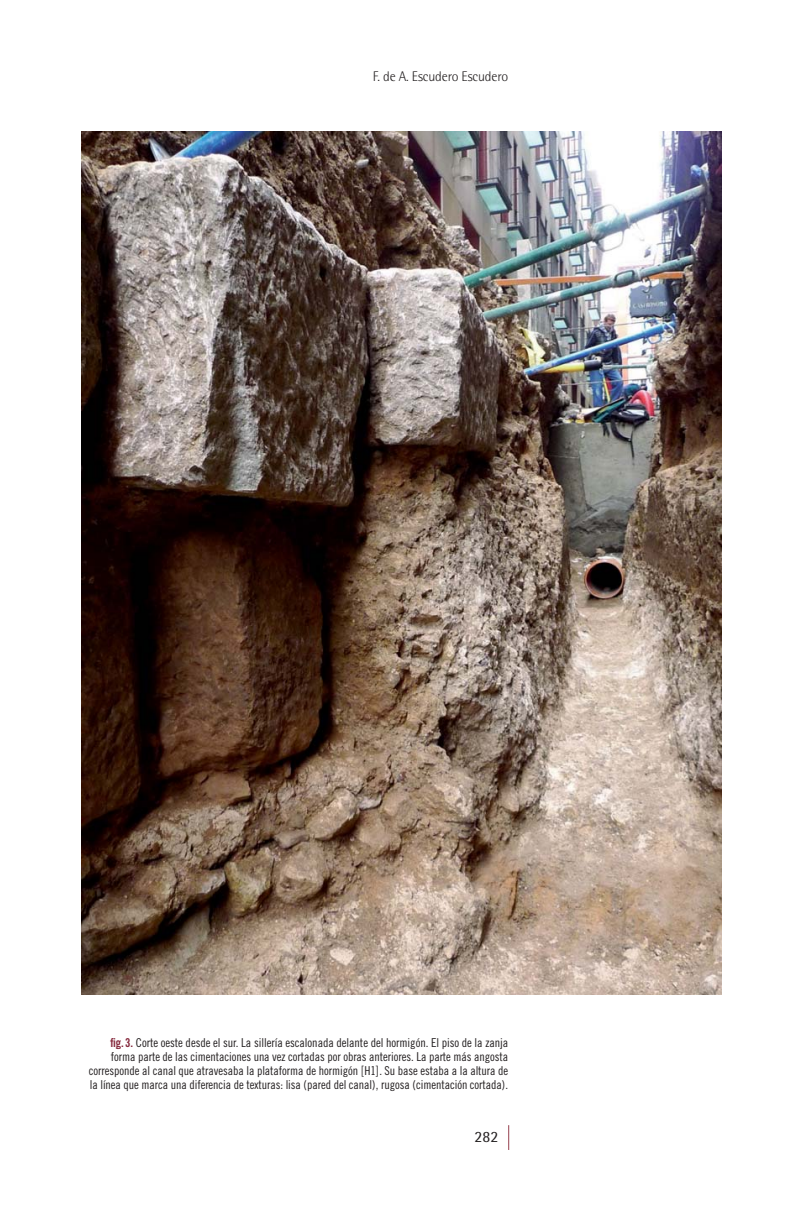
<style>
.page{position:relative;width:808px;height:1220px;background:#fff}
.page>*{position:absolute;margin:0;border:0;box-sizing:border-box;transform-origin:0 0}
.t1{font:15.75px "Rotis Semi Sans";color:#231f20}
.t2{font:300 14px "Rotis Semi Sans";letter-spacing:-.01em;color:#231f20}
.t3{font:12.25px/14px "Trade Gothic Cond Eighteen";letter-spacing:-.005em;color:#231f20;text-align:right}
.s1{font-family:"Trade Gothic Bold Cond Twenty";color:#85283c}
.s2{font-family:"Rotis Semi Sans";font-weight:300}
</style>
<div class="page">
<svg style="left:508px;top:1125px;width:1px;height:24px"></svg>
<img style="left:81px;top:131px;width:640px;height:863px">
<p class="t2" style="left:373px;top:72px;width:137px">F. de A. Escudero Escudero</p>
<p class="t3" style="left:89px;top:1036px;width:421px"><span class="s1">fig. 3.</span> Corte oeste desde el sur. La sillería escalonada delante del hormigón. El piso de la zanja forma parte de las cimentaciones una vez cortadas por obras anteriores. La parte más angosta corresponde al canal que atravesaba la plataforma de hormigón <span class="s2">[</span>H1<span class="s2">]</span>. Su base estaba a la altura de la línea que marca una diferencia de texturas: lisa (pared del canal), rugosa (cimentación cortada).</p>
<p class="t1" style="left:474px;top:1131px;width:25px">282</p>
</div>
